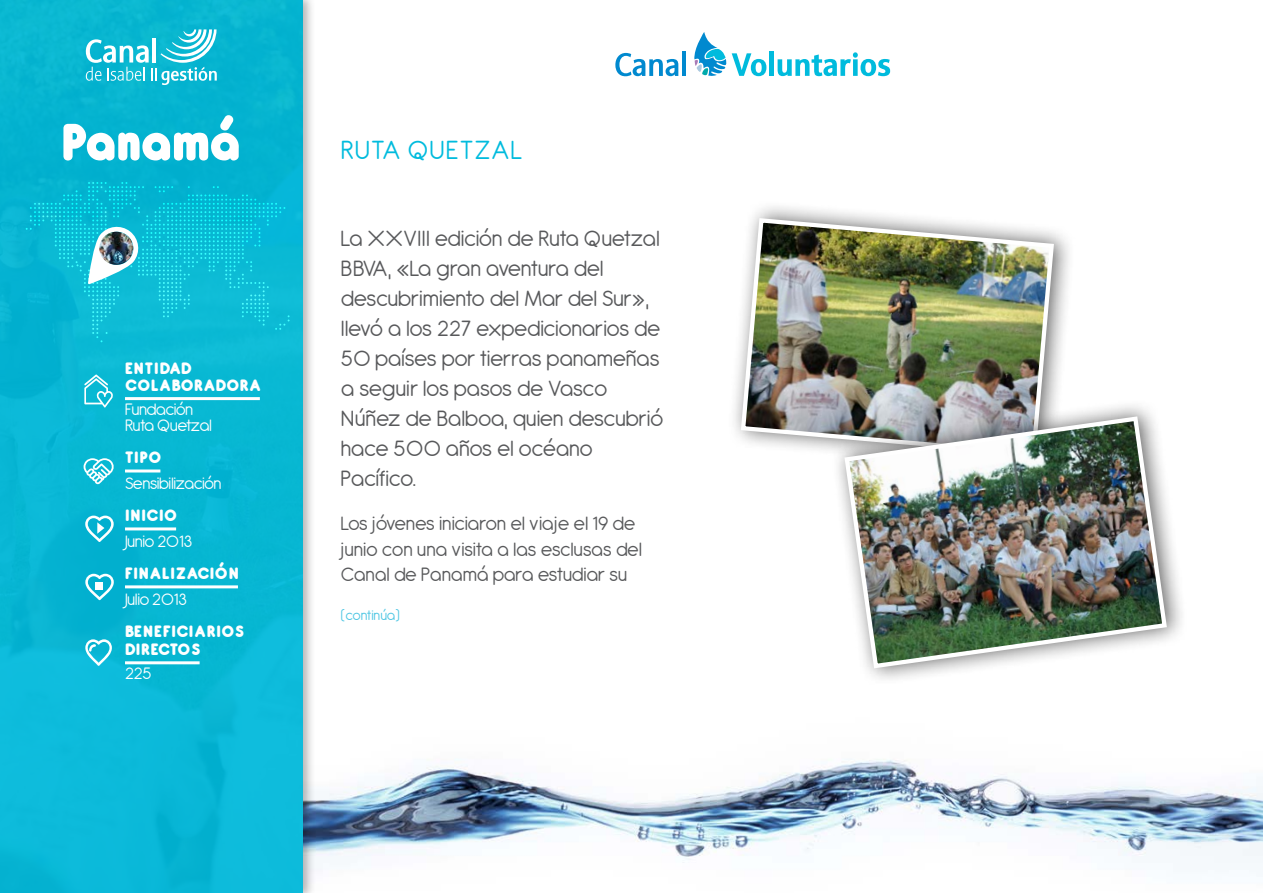
<style>
.page{position:relative;width:1263px;height:893px;background:#fff}
.page>*{position:absolute;margin:0;border:0;box-sizing:border-box;transform-origin:0 0}
.t1{font:800 57.45px "Antipasto";color:#fff}
.t2{font:28.5px "Antipasto";letter-spacing:.05em;color:#0bd}
.t3{font:24px/30px "Antipasto";letter-spacing:-.02em;color:#58595b}
.t4{font:21px/25.5px "Antipasto";letter-spacing:-.02em;color:#58595b}
.t5{font:800 18px/16.5px "Antipasto";letter-spacing:.05em;color:#fff}
.t6{font:18px/16.5px "Antipasto";letter-spacing:-.04em;color:#fff}
.t7{font:18px "Antipasto";letter-spacing:-.01em;color:#fff}
.t8{font:15px "Antipasto";letter-spacing:-.02em;color:#4ec6e3}
</style>
<div class="page">
<img style="left:316px;top:759px;width:947px;height:104px">
<div style="left:727px;top:200px;width:349px;height:273px;background:#000;opacity:.6"></div>
<img style="left:738px;top:216px;width:318px;height:242px">
<div style="left:831px;top:398px;width:358px;height:287px;background:#000;opacity:.6"></div>
<img style="left:842px;top:414px;width:327px;height:257px">
<div style="left:0;top:0;width:316px;height:893px;background:#000;opacity:.3"></div>
<div style="left:0;top:0;width:303px;height:893px;background:#08b7d3"></div>
<svg style="left:26px;top:182px;width:264px;height:160px"></svg>
<img style="left:99px;top:232px;width:34px;height:33px;border-radius:17px">
<svg style="left:86px;top:29px;width:131px;height:56px"></svg>
<svg style="left:615px;top:53px;width:63px;height:23px"></svg>
<hr style="left:682px;top:52px;width:4px;height:24px;background:#0089cf">
<div style="left:769px;top:52px;width:5px;height:24px;background:#0bd"></div>
<svg style="left:777px;top:52px;width:113px;height:24px"></svg>
<svg style="left:694px;top:32px;width:72px;height:45px"></svg>
<svg style="left:84px;top:374px;width:29px;height:34px"></svg>
<hr style="left:125px;top:397px;width:135px;height:3px;background:#fff">
<svg style="left:84px;top:458px;width:30px;height:26px"></svg>
<hr style="left:125px;top:469px;width:35px;height:3px;background:#fff">
<svg style="left:85px;top:516px;width:29px;height:26px"></svg>
<hr style="left:125px;top:527px;width:51px;height:3px;background:#fff">
<svg style="left:85px;top:574px;width:29px;height:26px"></svg>
<hr style="left:125px;top:585px;width:113px;height:3px;background:#fff">
<svg style="left:85px;top:639px;width:27px;height:27px"></svg>
<hr style="left:125px;top:661px;width:75px;height:3px;background:#fff">
<h1 class="t1" style="left:61px;top:105px;width:181px">PANAMÁ</h1>
<p class="t5" style="left:125px;top:360px;width:137px">ENTIDAD<br>COLABORADORA</p>
<p class="t6" style="left:125px;top:401px;width:89px">Fundación<br>Ruta Quetzal</p>
<p class="t5" style="left:125px;top:449px;width:38px">TIPO</p>
<p class="t6" style="left:125px;top:475px;width:98px">Sensibilización</p>
<p class="t5" style="left:125px;top:507px;width:54px">INICIO</p>
<p class="t7" style="left:125px;top:531px;width:69px">Junio 2013</p>
<p class="t5" style="left:125px;top:565px;width:115px">FINALIZACIÓN</p>
<p class="t6" style="left:125px;top:591px;width:63px">Julio 2013</p>
<p class="t5" style="left:125px;top:622px;width:121px;line-height:18px">BENEFICIARIOS<br>DIRECTOS</p>
<p class="t6" style="left:125px;top:665px;width:28px">225</p>
<p class="t2" style="left:341px;top:134px;width:183px">Ruta Quetzal</p>
<p class="t3" style="left:341px;top:224px;width:324px">La XXVIII edición de Ruta Quetzal<br>BBVA, «La gran aventura del descubrimiento del Mar del Sur», llevó a los 227 expedicionarios de<br>50 países por tierras panameñas a seguir los pasos de Vasco<br>Núñez de Balboa, quien descubrió hace 500 años el océano<br>Pacífico.</p>
<p class="t4" style="left:341px;top:511px;width:303px">Los jóvenes iniciaron el viaje el 19 de junio con una visita a las esclusas del<br>Canal de Panamá para estudiar su</p>
<p class="t8" style="left:341px;top:607px;width:60px">(continúa)</p>
</div>
